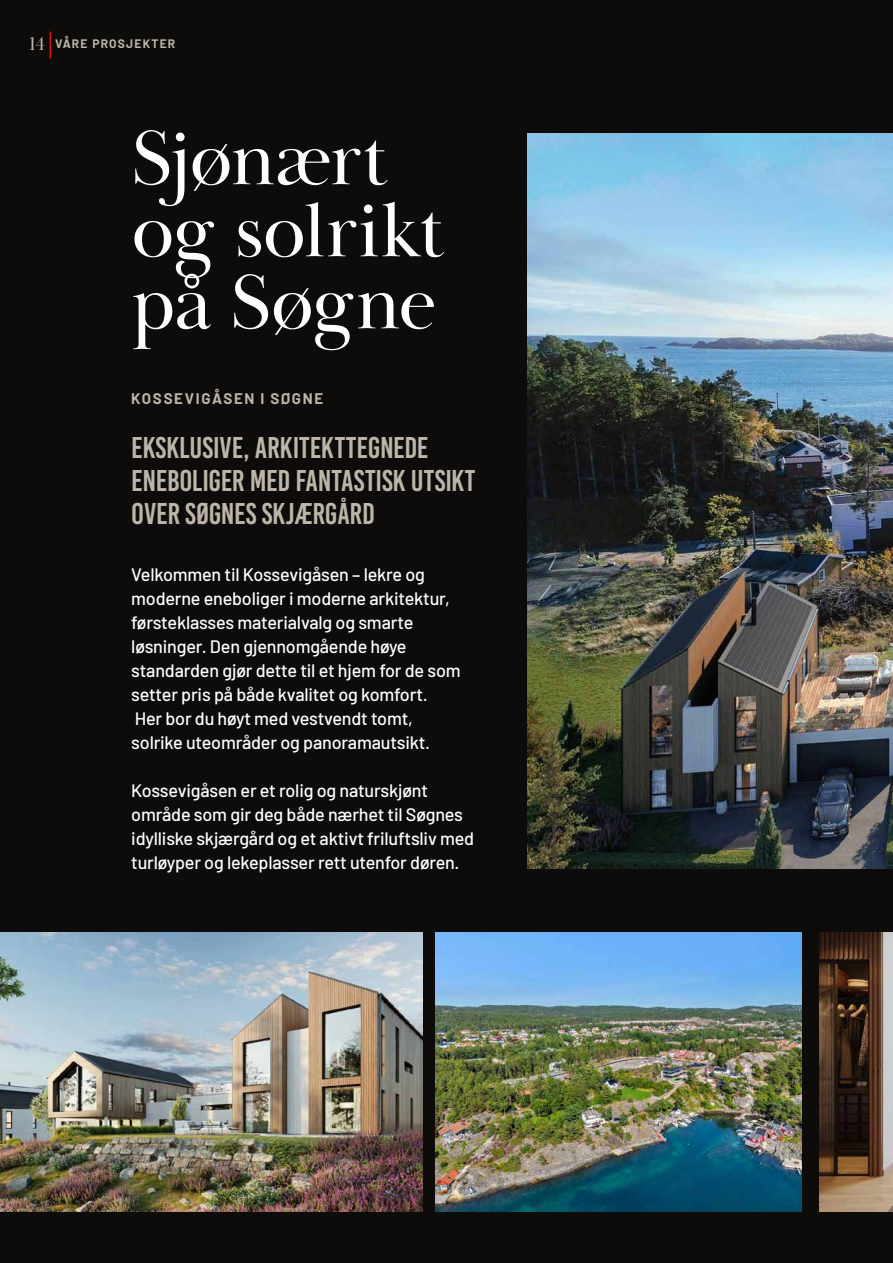
<style>
.page{position:relative;width:893px;height:1263px;background:#0d0c0b}
.page>*{position:absolute;margin:0;border:0;box-sizing:border-box;transform-origin:0 0}
.t1{font:79.5px/72px "Baskerville Display PT";letter-spacing:-.015em;color:#fff}
.t2{font:30px/33px "Bebas Kai";letter-spacing:-.005em;color:#bdb5a8}
.t3{font:500 18px/24px "Barlow";letter-spacing:-.01em;color:#fff}
.t4{font:700 15px "Barlow";letter-spacing:.11em;color:#bdb5a8}
.t5{font:700 12px "Barlow";letter-spacing:.1em;color:#bdb5a8}
.s1{font-family:"Baskerville Display PT";font-weight:400;font-size:18.9px}
</style>
<div class="page">
<img style="left:0;top:933px;width:423px;height:279px">
<img style="left:819px;top:933px;width:74px;height:279px">
<img style="left:436px;top:933px;width:365px;height:279px">
<img style="left:527px;top:133px;width:366px;height:735px">
<svg style="left:50px;top:32px;width:1px;height:27px"></svg>
<p class="t5" style="left:29px;top:35px;width:148px"><span class="s1">14</span> VÅRE PROSJEKTER</p>
<h1 class="t1" style="left:131px;top:124px;width:315px">Sjønært og solrikt på Søgne</h1>
<p class="t4" style="left:131px;top:387px;width:193px">KOSSEVIGÅSEN I SØGNE</p>
<h2 class="t2" style="left:131px;top:431px;width:346px">EKSKLUSIVE, ARKITEKTTEGNEDE<br>ENEBOLIGER MED FANTASTISK UTSIKT<br>OVER SØGNES SKJÆRGÅRD</h2>
<p class="t3" style="left:131px;top:561px;width:331px">Velkommen til Kossevigåsen – lekre og moderne eneboliger i moderne arkitektur, førsteklasses materialvalg og smarte løsninger. Den gjennomgående høye standarden gjør dette til et hjem for de som setter pris på både kvalitet og komfort.<br>Her bor du høyt med vestvendt tomt, solrike uteområder og panoramautsikt.</p>
<p class="t3" style="left:131px;top:777px;width:344px">Kossevigåsen er et rolig og naturskjønt område som gir deg både nærhet til Søgnes idylliske skjærgård og et aktivt friluftsliv med turløyper og lekeplasser rett utenfor døren.</p>
</div>
